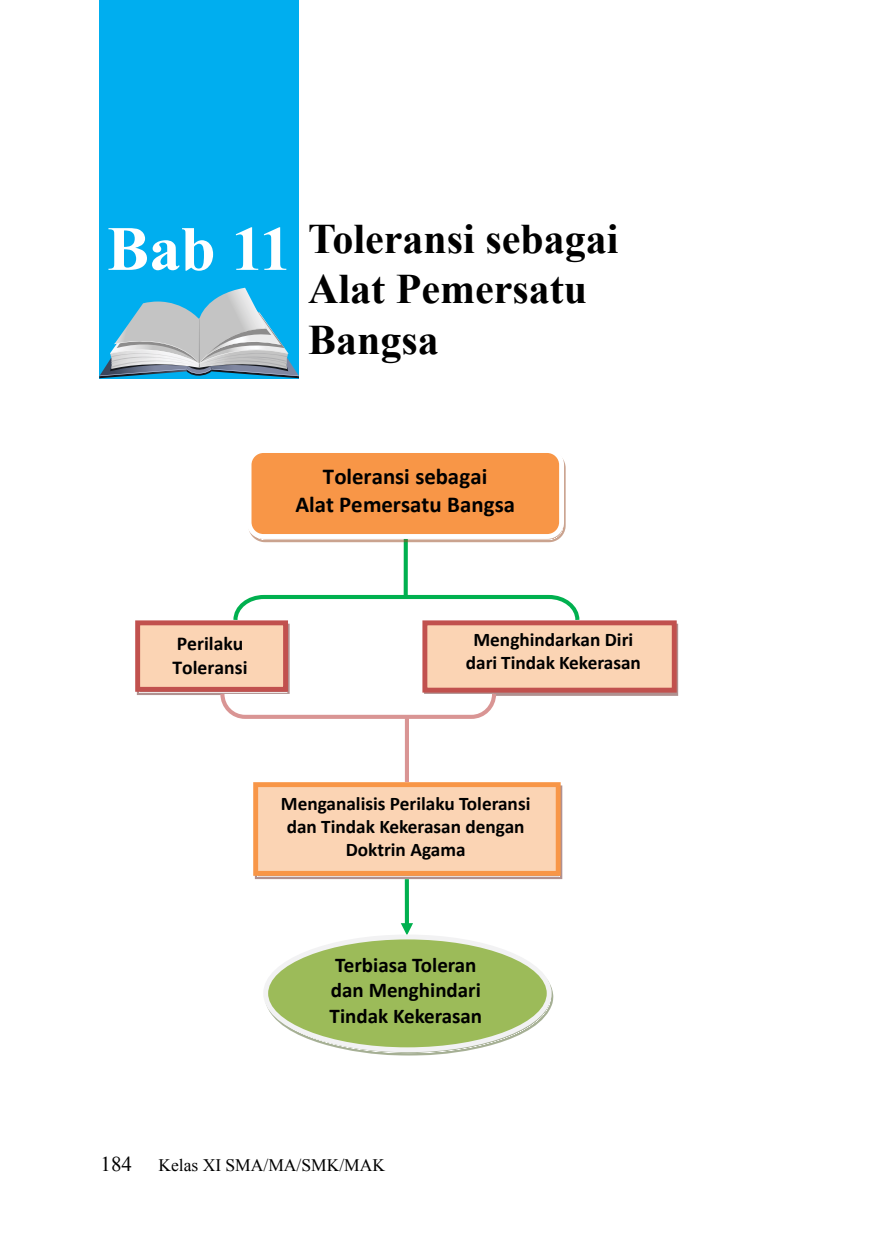
<style>
.page{position:relative;width:874px;height:1241px;background:#fff}
.page>*{position:absolute;margin:0;border:0;box-sizing:border-box;transform-origin:0 0}
.t1{font:700 63px "Times New Roman";color:#fff}
.t2{font:700 42px/50.4px "Times New Roman";color:#000}
.t3{font:700 22.75px/28.3px "Calibri";color:#000;text-align:center}
.t4{font:700 21px/25.2px "Calibri";color:#000}
.t5{font:21px "Times New Roman";color:#000}
.t6{font:700 19.6px/23.6px "Calibri";letter-spacing:.005em;color:#000;text-align:center}
.t7{font:700 19.25px/23.1px "Calibri";color:#000;text-align:center}
.t8{font:700 18.03px/22.1px "Calibri";color:#000;text-align:justify}
.t9{font:17.5px "Times New Roman";color:#000}
</style>
<div class="page">
<div style="left:99px;top:0;width:200px;height:378px;background:#00aeef"></div>
<svg style="left:99px;top:288px;width:200px;height:90px"></svg>
<svg style="left:255px;top:785px;width:307px;height:94px"></svg>
<div style="left:255px;top:784px;width:303px;height:89px;background:#fbd4b4"></div>
<div style="left:253px;top:782px;width:307px;height:93px;border:5px solid #f89647"></div>
<svg style="left:137px;top:593px;width:540px;height:126px"></svg>
<svg style="left:403px;top:542px;width:4px;height:55px"></svg>
<div style="left:404px;top:879px;width:5px;height:46px;background:#00b04f"></div>
<div style="left:404px;top:717px;width:5px;height:64px;background:#d99594"></div>
<svg style="left:253px;top:458px;width:312px;height:84px"></svg>
<div style="left:249px;top:450px;width:312px;height:86px;background:#f89647;border-radius:14px"></div>
<div style="left:246px;top:448px;width:317px;height:91px;border:5px solid #fff;border-radius:14px"></div>
<svg style="left:267px;top:923px;width:286px;height:132px"></svg>
<div style="left:265px;top:936px;width:284px;height:113px;background:#9cbb59;border-radius:50%"></div>
<div style="left:263px;top:934px;width:288px;height:118px;border:5px solid #f2f2f3;border-radius:50%"></div>
<div style="left:443px;top:633px;width:220px;height:46px;background:#fbd4b4"></div>
<h1 class="t1" style="left:107px;top:205px;width:185px">Bab 11</h1>
<h2 class="t2" style="left:308px;top:212px;width:312px">Toleransi sebagai<br>Alat Pemersatu<br>Bangsa</h2>
<p class="t3" style="left:295px;top:462px;width:221px">Toleransi sebagai<br>Alat Pemersatu Bangsa</p>
<p class="t7" style="left:465px;top:627px;width:176px">Menghindarkan Diri dari Tindak Kekerasan</p>
<p class="t6" style="left:172px;top:631px;width:77px;text-align:left">Perilaku<br>Toleransi</p>
<p class="t6" style="left:449px;top:631px;width:200px">Menghindarkan diri dari<br>Tindak kekerasan</p>
<p class="t6" style="left:280px;top:792px;width:259px;line-height:21.9px">Menganalisis perilaku Toleransi da T n a Kekerasan dengan doktrin agama</p>
<p class="t7" style="left:281px;top:791px;width:251px">Menganalisis Perilaku Toleransi dan Tindak Kekerasan dengan<br>Doktrin Agama</p>
<p class="t4" style="left:329px;top:952px;width:154px">Terbiasa Toleran dan Menghindari<br>Tindak Kekerasan</p>
<p class="t8" style="left:331px;top:959px;width:153px">TERBIASA TOLERAN DAN MENGHINDARI TINDAK KEKERASAN</p>
<p class="t5" style="left:101px;top:1149px;width:33px">184</p>
<p class="t9" style="left:158px;top:1152px;width:228px">Kelas XI SMA/MA/SMK/MAK</p>
</div>
